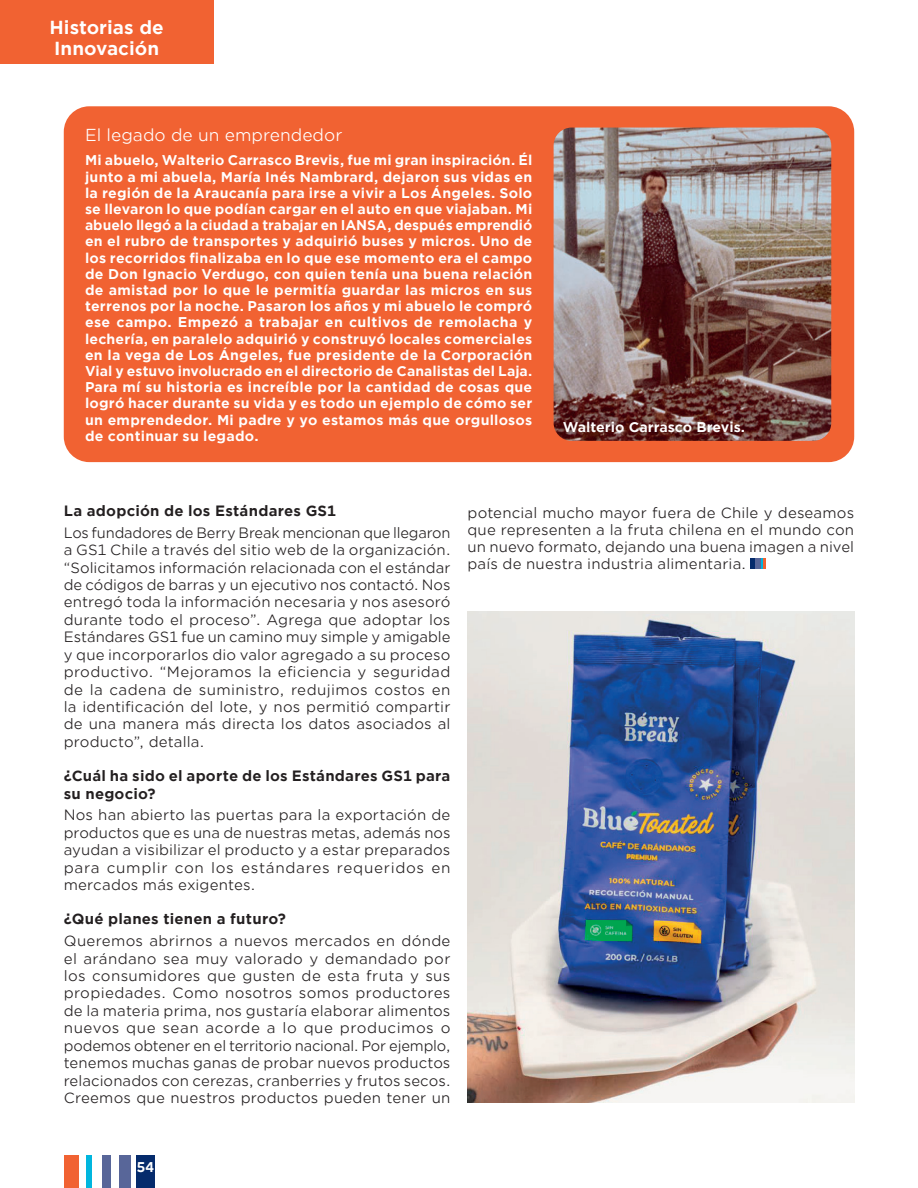
<style>
.page{position:relative;width:918px;height:1188px;background:#fff}
.page>*{position:absolute;margin:0;border:0;box-sizing:border-box;transform-origin:0 0}
.t1{font:700 18px/21.6px "Gotham Office";color:#fff}
.t2{font:16.5px "Gotham Office";color:#fff}
.t3{font:14.25px/17.4px "Gotham Office";letter-spacing:.01em;color:#231f20;text-align:justify}
.t4{font:700 14.25px/17.4px "Gotham Office";letter-spacing:.015em;color:#231f20}
.t5{font:700 13.5px/16.2px "Gotham Office";letter-spacing:.015em;color:#fff;text-align:justify}
</style>
<div class="page">
<div style="left:64px;top:1155px;width:15px;height:33px;background:#f16232"></div>
<div style="left:86px;top:1155px;width:5px;height:33px;background:#00b6de"></div>
<div style="left:103px;top:1155px;width:8px;height:33px;background:#586699"></div>
<div style="left:120px;top:1155px;width:11px;height:33px;background:#586699"></div>
<div style="left:136px;top:1155px;width:18px;height:33px;background:#052b6c"></div>
<div style="left:0;top:0;width:214px;height:64px;background:#f16232"></div>
<img style="left:468px;top:611px;width:386px;height:492px">
<svg style="left:755px;top:558px;width:11px;height:11px"></svg>
<hr style="left:751px;top:558px;width:4px;height:11px;background:#052b6c">
<div style="left:64px;top:106px;width:790px;height:356px;background:#f16232;border-radius:26px"></div>
<img style="left:554px;top:128px;width:277px;height:313px">
<p class="t1" style="left:50px;top:16px;width:116px">Historias de<br>Innovación</p>
<p class="t2" style="left:85px;top:124px;width:259px">El legado de un emprendedor</p>
<p class="t5" style="left:85px;top:152px;width:449px">Mi abuelo, Walterio Carrasco Brevis, fue mi gran inspiración. Él junto a mi abuela, María Inés Nambrard, dejaron sus vidas en la región de la Araucanía para irse a vivir a Los Ángeles. Solo se llevaron lo que podían cargar en el auto en que viajaban. Mi abuelo llegó a la ciudad a trabajar en IANSA, después emprendió en el rubro de transportes y adquirió buses y micros. Uno de los recorridos finalizaba en lo que ese momento era el campo de Don Ignacio Verdugo, con quien tenía una buena relación de amistad por lo que le permitía guardar las micros en sus terrenos por la noche. Pasaron los años y mi abuelo le compró ese campo. Empezó a trabajar en cultivos de remolacha y lechería, en paralelo adquirió y construyó locales comerciales en la vega de Los Ángeles, fue presidente de la Corporación Vial y estuvo involucrado en el directorio de Canalistas del Laja.<br>Para mí su historia es increíble por la cantidad de cosas que logró hacer durante su vida y es todo un ejemplo de cómo ser un emprendedor. Mi padre y yo estamos más que orgullosos de continuar su legado.</p>
<p class="t5" style="left:563px;top:419px;width:184px">Walterio Carrasco Brevis.</p>
<p class="t4" style="left:64px;top:502px;width:274px">La adopción de los Estándares GS1</p>
<p class="t3" style="left:64px;top:523px;width:388px">Los fundadores de Berry Break mencionan que llegaron a GS1 Chile a través del sitio web de la organización. “Solicitamos información relacionada con el estándar de códigos de barras y un ejecutivo nos contactó. Nos entregó toda la información necesaria y nos asesoró durante todo el proceso”. Agrega que adoptar los Estándares GS1 fue un camino muy simple y amigable y que incorporarlos dio valor agregado a su proceso productivo. “Mejoramos la eficiencia y seguridad de la cadena de suministro, redujimos costos en la identificación del lote, y nos permitió compartir de una manera más directa los datos asociados al producto”, detalla.</p>
<p class="t4" style="left:64px;top:767px;width:388px">¿Cuál ha sido el aporte de los Estándares GS1 para su negocio?</p>
<p class="t3" style="left:64px;top:806px;width:388px">Nos han abierto las puertas para la exportación de productos que es una de nuestras metas, además nos ayudan a visibilizar el producto y a estar preparados para cumplir con los estándares requeridos en mercados más exigentes.</p>
<p class="t4" style="left:64px;top:910px;width:224px">¿Qué planes tienen a futuro?</p>
<p class="t3" style="left:64px;top:932px;width:388px">Queremos abrirnos a nuevos mercados en dónde el arándano sea muy valorado y demandado por los consumidores que gusten de esta fruta y sus propiedades. Como nosotros somos productores de la materia prima, nos gustaría elaborar alimentos nuevos que sean acorde a lo que producimos o podemos obtener en el territorio nacional. Por ejemplo, tenemos muchas ganas de probar nuevos productos relacionados con cerezas, cranberries y frutos secos.<br>Creemos que nuestros productos pueden tener un</p>
<p class="t3" style="left:468px;top:503px;width:388px">potencial mucho mayor fuera de Chile y deseamos que representen a la fruta chilena en el mundo con un nuevo formato, dejando una buena imagen a nivel país de nuestra industria alimentaria.</p>
<p class="t5" style="left:137px;top:1158px;width:19px">54</p>
</div>
